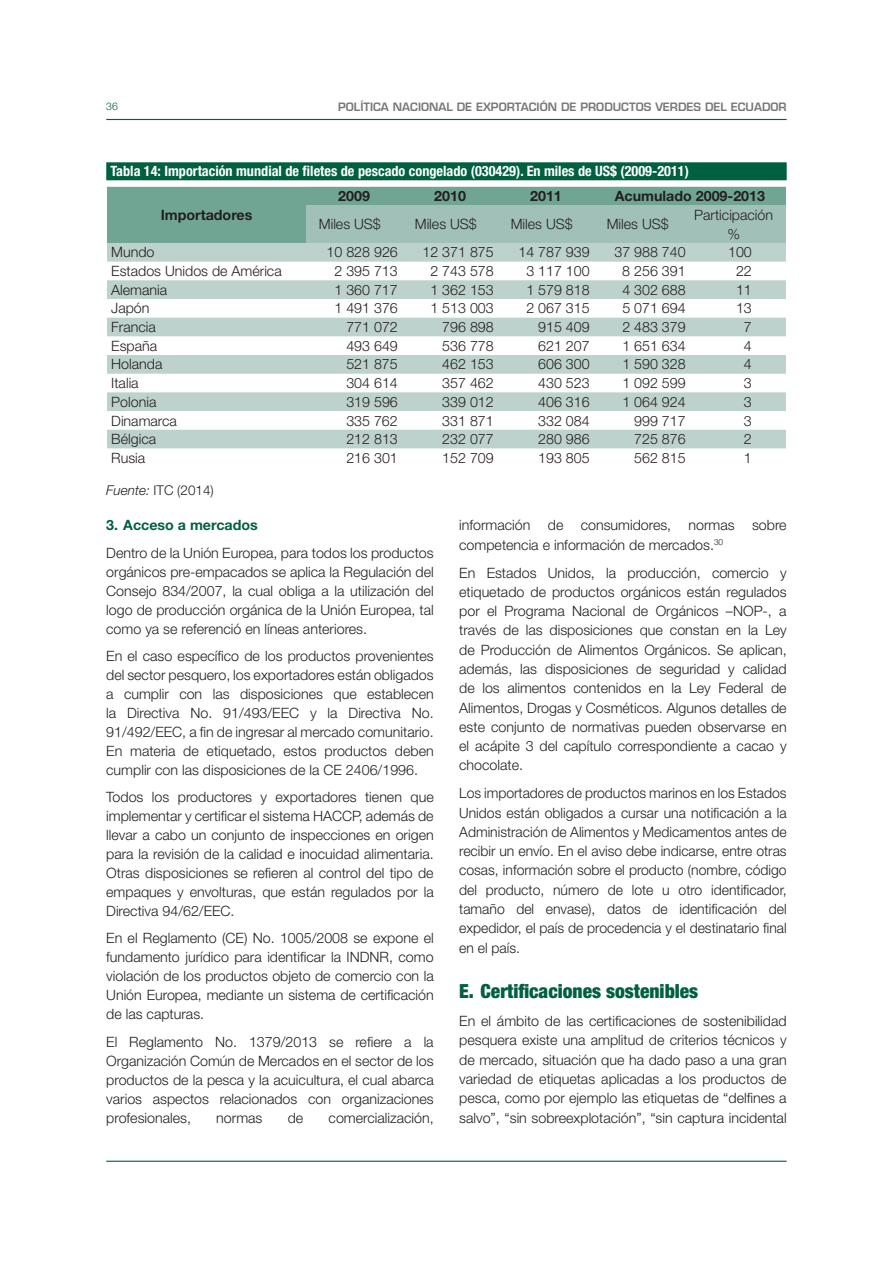
<style>
.page{position:relative;width:893px;height:1263px;background:#fff}
.page>*{position:absolute;margin:0;border:0;box-sizing:border-box;transform-origin:0 0}
.t1{font:900 condensed 19.5px "Helvetica Neue LT Std";color:#006040}
.t2{font:300 14.25px/18.9px "Helvetica Neue LT Std";color:#231f20;text-align:justify}
.t3{font:700 condensed 14.25px "Helvetica Neue LT Std";color:#fff}
.t4{font:700 14.25px "Helvetica Neue LT Std";color:#231f20}
.t5{font:700 14.25px "Helvetica Neue LT Std";color:#006040}
.t6{font:300 13.5px "Helvetica Neue LT Std";color:#231f20}
.t7{font:600 11.25px "Eurostile LT Std";color:#77787b}
.t8{font:300 10.5px "Helvetica Neue LT Std";color:#006040}
.s1{font-style:italic}
</style>
<div class="page">
<hr style="left:106px;top:119px;width:681px;height:1px;background:#006040">
<hr style="left:106px;top:1161px;width:681px;height:1px;background:#006040">
<div style="left:107px;top:187px;width:679px;height:56px;background:#71a593"></div>
<div style="left:306px;top:206px;width:480px;height:37px;background:#a1c1b8"></div>
<svg style="left:107px;top:243px;width:679px;height:205px;fill:#bdd2cc"></svg>
<div style="left:106px;top:162px;width:681px;height:18px;background:#006040"></div>
<p class="t8" style="left:106px;top:102px;width:13px">36</p>
<p class="t7" style="left:338px;top:100px;width:450px">POLÍTICA NACIONAL DE EXPORTACIÓN DE PRODUCTOS VERDES DEL ECUADOR</p>
<p class="t3" style="left:110px;top:166px;width:580px">Tabla 14: Importación mundial de filetes de pescado congelado (030429). En miles de US$ (2009-2011)</p>
<p class="t4" style="left:161px;top:210px;width:93px">Importadores</p>
<p class="t4" style="left:338px;top:191px;width:33px">2009</p>
<p class="t4" style="left:434px;top:191px;width:33px">2010</p>
<p class="t4" style="left:530px;top:191px;width:33px">2011</p>
<p class="t4" style="left:615px;top:191px;width:152px">Acumulado 2009-2013</p>
<p class="t2" style="left:319px;top:216px;width:64px">Miles US$</p>
<p class="t2" style="left:415px;top:216px;width:64px">Miles US$</p>
<p class="t2" style="left:511px;top:216px;width:64px">Miles US$</p>
<p class="t2" style="left:607px;top:216px;width:64px">Miles US$</p>
<p class="t2" style="left:694px;top:207px;width:80px;text-align:center">Participación %</p>
<p class="t2" style="left:111px;top:244px;width:45px">Mundo</p>
<p class="t2" style="left:326px;top:244px;width:73px">10 828 926</p>
<p class="t2" style="left:422px;top:244px;width:73px">12 371 875</p>
<p class="t2" style="left:518px;top:244px;width:73px">14 787 939</p>
<p class="t2" style="left:614px;top:244px;width:73px">37 988 740</p>
<p class="t2" style="left:728px;top:244px;width:25px">100</p>
<p class="t2" style="left:111px;top:263px;width:172px">Estados Unidos de América</p>
<p class="t2" style="left:334px;top:263px;width:65px">2 395 713</p>
<p class="t2" style="left:430px;top:263px;width:65px">2 743 578</p>
<p class="t2" style="left:526px;top:263px;width:65px">3 117 100</p>
<p class="t2" style="left:622px;top:263px;width:65px">8 256 391</p>
<p class="t2" style="left:736px;top:263px;width:17px">22</p>
<p class="t2" style="left:111px;top:281px;width:57px">Alemania</p>
<p class="t2" style="left:334px;top:281px;width:65px">1 360 717</p>
<p class="t2" style="left:430px;top:281px;width:65px">1 362 153</p>
<p class="t2" style="left:526px;top:281px;width:65px">1 579 818</p>
<p class="t2" style="left:622px;top:281px;width:65px">4 302 688</p>
<p class="t2" style="left:736px;top:281px;width:17px">11</p>
<p class="t2" style="left:111px;top:300px;width:40px">Japón</p>
<p class="t2" style="left:334px;top:300px;width:65px">1 491 376</p>
<p class="t2" style="left:430px;top:300px;width:65px">1 513 003</p>
<p class="t2" style="left:526px;top:300px;width:65px">2 067 315</p>
<p class="t2" style="left:622px;top:300px;width:65px">5 071 694</p>
<p class="t2" style="left:736px;top:300px;width:17px">13</p>
<p class="t2" style="left:111px;top:319px;width:46px">Francia</p>
<p class="t2" style="left:346px;top:319px;width:53px">771 072</p>
<p class="t2" style="left:442px;top:319px;width:53px">796 898</p>
<p class="t2" style="left:538px;top:319px;width:53px">915 409</p>
<p class="t2" style="left:622px;top:319px;width:65px">2 483 379</p>
<p class="t2" style="left:744px;top:319px;width:9px">7</p>
<p class="t2" style="left:111px;top:338px;width:47px">España</p>
<p class="t2" style="left:346px;top:338px;width:53px">493 649</p>
<p class="t2" style="left:442px;top:338px;width:53px">536 778</p>
<p class="t2" style="left:538px;top:338px;width:53px">621 207</p>
<p class="t2" style="left:622px;top:338px;width:65px">1 651 634</p>
<p class="t2" style="left:744px;top:338px;width:9px">4</p>
<p class="t2" style="left:111px;top:356px;width:53px">Holanda</p>
<p class="t2" style="left:346px;top:356px;width:53px">521 875</p>
<p class="t2" style="left:442px;top:356px;width:53px">462 153</p>
<p class="t2" style="left:538px;top:356px;width:53px">606 300</p>
<p class="t2" style="left:622px;top:356px;width:65px">1 590 328</p>
<p class="t2" style="left:744px;top:356px;width:9px">4</p>
<p class="t2" style="left:111px;top:375px;width:29px">Italia</p>
<p class="t2" style="left:346px;top:375px;width:53px">304 614</p>
<p class="t2" style="left:442px;top:375px;width:53px">357 462</p>
<p class="t2" style="left:538px;top:375px;width:53px">430 523</p>
<p class="t2" style="left:622px;top:375px;width:65px">1 092 599</p>
<p class="t2" style="left:744px;top:375px;width:9px">3</p>
<p class="t2" style="left:111px;top:394px;width:47px">Polonia</p>
<p class="t2" style="left:346px;top:394px;width:53px">319 596</p>
<p class="t2" style="left:442px;top:394px;width:53px">339 012</p>
<p class="t2" style="left:538px;top:394px;width:53px">406 316</p>
<p class="t2" style="left:622px;top:394px;width:65px">1 064 924</p>
<p class="t2" style="left:744px;top:394px;width:9px">3</p>
<p class="t2" style="left:111px;top:412px;width:67px">Dinamarca</p>
<p class="t2" style="left:346px;top:412px;width:53px">335 762</p>
<p class="t2" style="left:442px;top:412px;width:53px">331 871</p>
<p class="t2" style="left:538px;top:412px;width:53px">332 084</p>
<p class="t2" style="left:634px;top:412px;width:53px">999 717</p>
<p class="t2" style="left:744px;top:412px;width:9px">3</p>
<p class="t2" style="left:111px;top:431px;width:46px">Bélgica</p>
<p class="t2" style="left:346px;top:431px;width:53px">212 813</p>
<p class="t2" style="left:442px;top:431px;width:53px">232 077</p>
<p class="t2" style="left:538px;top:431px;width:53px">280 986</p>
<p class="t2" style="left:634px;top:431px;width:53px">725 876</p>
<p class="t2" style="left:744px;top:431px;width:9px">2</p>
<p class="t2" style="left:111px;top:450px;width:36px">Rusia</p>
<p class="t2" style="left:346px;top:450px;width:53px">216 301</p>
<p class="t2" style="left:442px;top:450px;width:53px">152 709</p>
<p class="t2" style="left:538px;top:450px;width:53px">193 805</p>
<p class="t2" style="left:634px;top:450px;width:53px">562 815</p>
<p class="t2" style="left:744px;top:450px;width:9px">1</p>
<p class="t6" style="left:106px;top:485px;width:109px"><span class="s1">Fuente:</span> ITC (2014)</p>
<p class="t5" style="left:106px;top:520px;width:153px">3. Acceso a mercados</p>
<p class="t2" style="left:106px;top:545px;width:329px">Dentro de la Unión Europea, para todos los productos orgánicos pre-empacados se aplica la Regulación del Consejo 834/2007, la cual obliga a la utilización del logo de producción orgánica de la Unión Europea, tal como ya se referenció en líneas anteriores.</p>
<p class="t2" style="left:106px;top:648px;width:329px">En el caso específico de los productos provenientes del sector pesquero, los exportadores están obligados a cumplir con las disposiciones que establecen la Directiva No. 91/493/EEC y la Directiva No.<br>91/492/EEC, a fin de ingresar al mercado comunitario.<br>En materia de etiquetado, estos productos deben cumplir con las disposiciones de la CE 2406/1996.</p>
<p class="t2" style="left:106px;top:789px;width:329px">Todos los productores y exportadores tienen que implementar y certificar el sistema HACCP, además de llevar a cabo un conjunto de inspecciones en origen para la revisión de la calidad e inocuidad alimentaria.<br>Otras disposiciones se refieren al control del tipo de empaques y envolturas, que están regulados por la Directiva 94/62/EEC.</p>
<p class="t2" style="left:106px;top:930px;width:329px">En el Reglamento (CE) No. 1005/2008 se expone el fundamento jurídico para identificar la INDNR, como violación de los productos objeto de comercio con la Unión Europea, mediante un sistema de certificación de las capturas.</p>
<p class="t2" style="left:106px;top:1033px;width:329px">El Reglamento No. 1379/2013 se refiere a la Organización Común de Mercados en el sector de los productos de la pesca y la acuicultura, el cual abarca varios aspectos relacionados con organizaciones profesionales,</p>
<p class="t2" style="left:216px;top:1109px;width:48px">normas</p>
<p class="t2" style="left:288px;top:1109px;width:17px">de</p>
<p class="t2" style="left:329px;top:1109px;width:107px">comercialización,</p>
<p class="t2" style="left:459px;top:517px;width:329px;line-height:19.4px">información de consumidores, normas sobre competencia e información de mercados.<sup>30</sup></p>
<p class="t2" style="left:459px;top:564px;width:329px;line-height:19.4px">En Estados Unidos, la producción, comercio y etiquetado de productos orgánicos están regulados por el Programa Nacional de Orgánicos –NOP-, a través de las disposiciones que constan en la Ley de Producción de Alimentos Orgánicos. Se aplican, además, las disposiciones de seguridad y calidad de los alimentos contenidos en la Ley Federal de Alimentos, Drogas y Cosméticos. Algunos detalles de este conjunto de normativas pueden observarse en el acápite 3 del capítulo correspondiente a cacao y chocolate.</p>
<p class="t2" style="left:459px;top:785px;width:329px;line-height:19.4px">Los importadores de productos marinos en los Estados Unidos están obligados a cursar una notificación a la Administración de Alimentos y Medicamentos antes de recibir un envío. En el aviso debe indicarse, entre otras cosas, información sobre el producto (nombre, código del producto, número de lote u otro identificador, tamaño del envase), datos de identificación del expedidor, el país de procedencia y el destinatario final en el país.</p>
<h1 class="t1" style="left:459px;top:984px;width:240px">E. Certificaciones sostenibles</h1>
<p class="t2" style="left:459px;top:1013px;width:329px;line-height:19.4px">En el ámbito de las certificaciones de sostenibilidad pesquera existe una amplitud de criterios técnicos y de mercado, situación que ha dado paso a una gran variedad de etiquetas aplicadas a los productos de pesca, como por ejemplo las etiquetas de “delfines a salvo”, “sin sobreexplotación”, “sin captura incidental</p>
</div>
